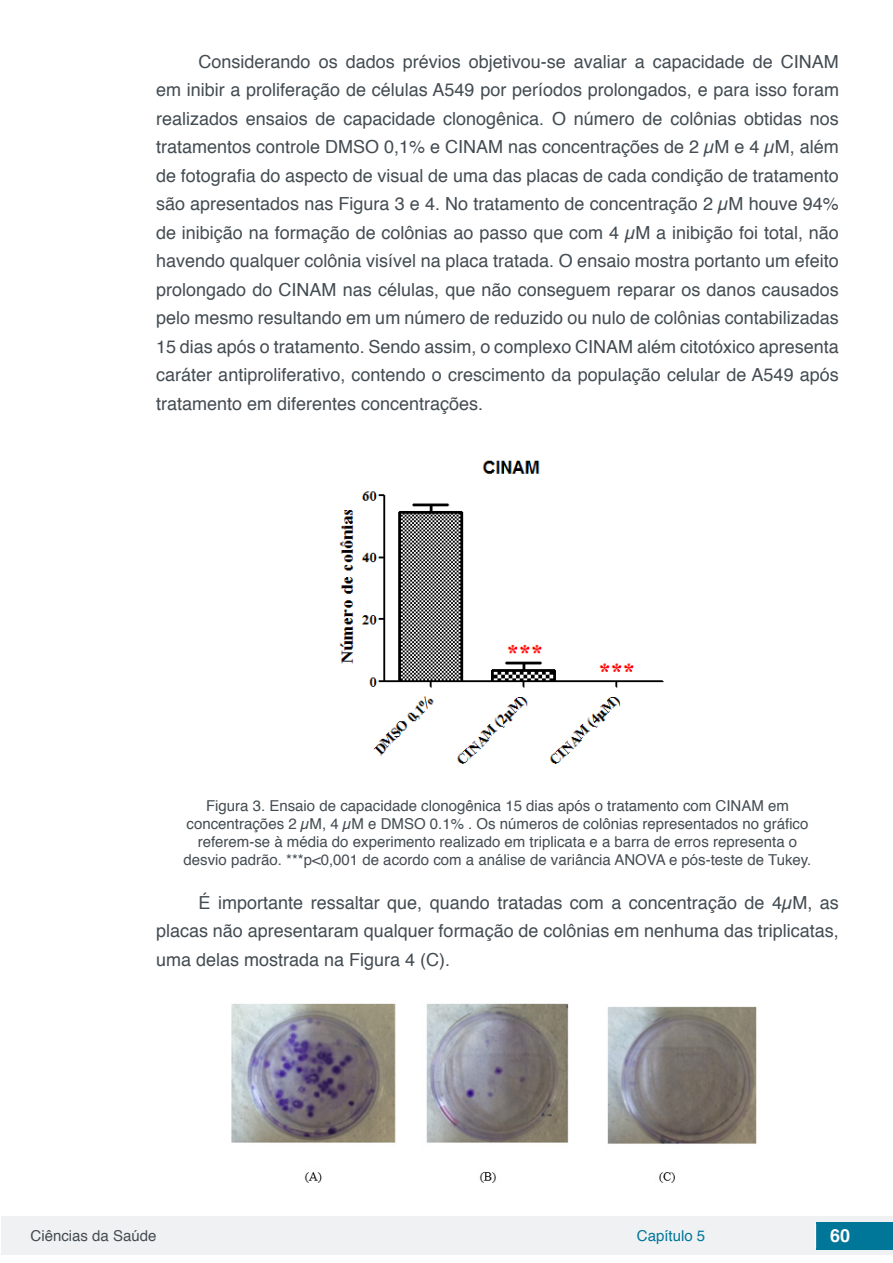
<style>
.page{position:relative;width:893px;height:1263px;background:#fff}
.page>*{position:absolute;margin:0;border:0;box-sizing:border-box;transform-origin:0 0}
.txt{font:18px/28.5px "Helvetica";color:#434c52;text-align:justify}
.t1{font:700 18px "Helvetica";color:#fff}
.info_tab_gra_imag{font:15px/18px "Helvetica";color:#434c52;text-align:center}
.t2{font:15px "Helvetica";color:#007699}
</style>
<div class="page">
<div style="left:1px;top:1216px;width:891px;height:38px;background:#f0f1f2"></div>
<div style="left:816px;top:1222px;width:77px;height:27px;background:#007699"></div>
<svg style="left:815px;top:1224px;width:1px;height:24px"></svg>
<img style="left:339px;top:460px;width:325px;height:304px">
<img style="left:231px;top:1003px;width:526px;height:179px">
<p class="txt" style="left:156px;top:47px;width:684px;text-indent:43px">Considerando os dados prévios objetivou-se avaliar a capacidade de CINAM em inibir a proliferação de células A549 por períodos prolongados, e para isso foram realizados ensaios de capacidade clonogênica. O número de colônias obtidas nos tratamentos controle DMSO 0,1% e CINAM nas concentrações de 2 µM e 4 µM, além de fotografia do aspecto de visual de uma das placas de cada condição de tratamento são apresentados nas Figura 3 e 4. No tratamento de concentração 2 µM houve 94% de inibição na formação de colônias ao passo que com 4 µM a inibição foi total, não havendo qualquer colônia visível na placa tratada. O ensaio mostra portanto um efeito prolongado do CINAM nas células, que não conseguem reparar os danos causados pelo mesmo resultando em um número de reduzido ou nulo de colônias contabilizadas 15 dias após o tratamento. Sendo assim, o complexo CINAM além citotóxico apresenta caráter antiproliferativo, contendo o crescimento da população celular de A549 após tratamento em diferentes concentrações.</p>
<p class="info_tab_gra_imag" style="left:184px;top:797px;width:629px">Figura 3. Ensaio de capacidade clonogênica 15 dias após o tratamento com CINAM em concentrações 2 µM, 4 µM e DMSO 0.1% . Os números de colônias representados no gráfico referem-se à média do experimento realizado em triplicata e a barra de erros representa o desvio padrão. ***p&lt;0,001 de acordo com a análise de variância ANOVA e pós-teste de Tukey.</p>
<p class="txt" style="left:156px;top:888px;width:684px;text-indent:43px">É importante ressaltar que, quando tratadas com a concentração de 4µM, as placas não apresentaram qualquer formação de colônias em nenhuma das triplicatas, uma delas mostrada na Figura 4 (C).</p>
<p class="info_tab_gra_imag" style="left:31px;top:1227px;width:127px">Ciências da Saúde</p>
<p class="t2" style="left:637px;top:1224px;width:70px">Capítulo 5</p>
<p class="t1" style="left:830px;top:1221px;width:22px">60</p>
</div>
